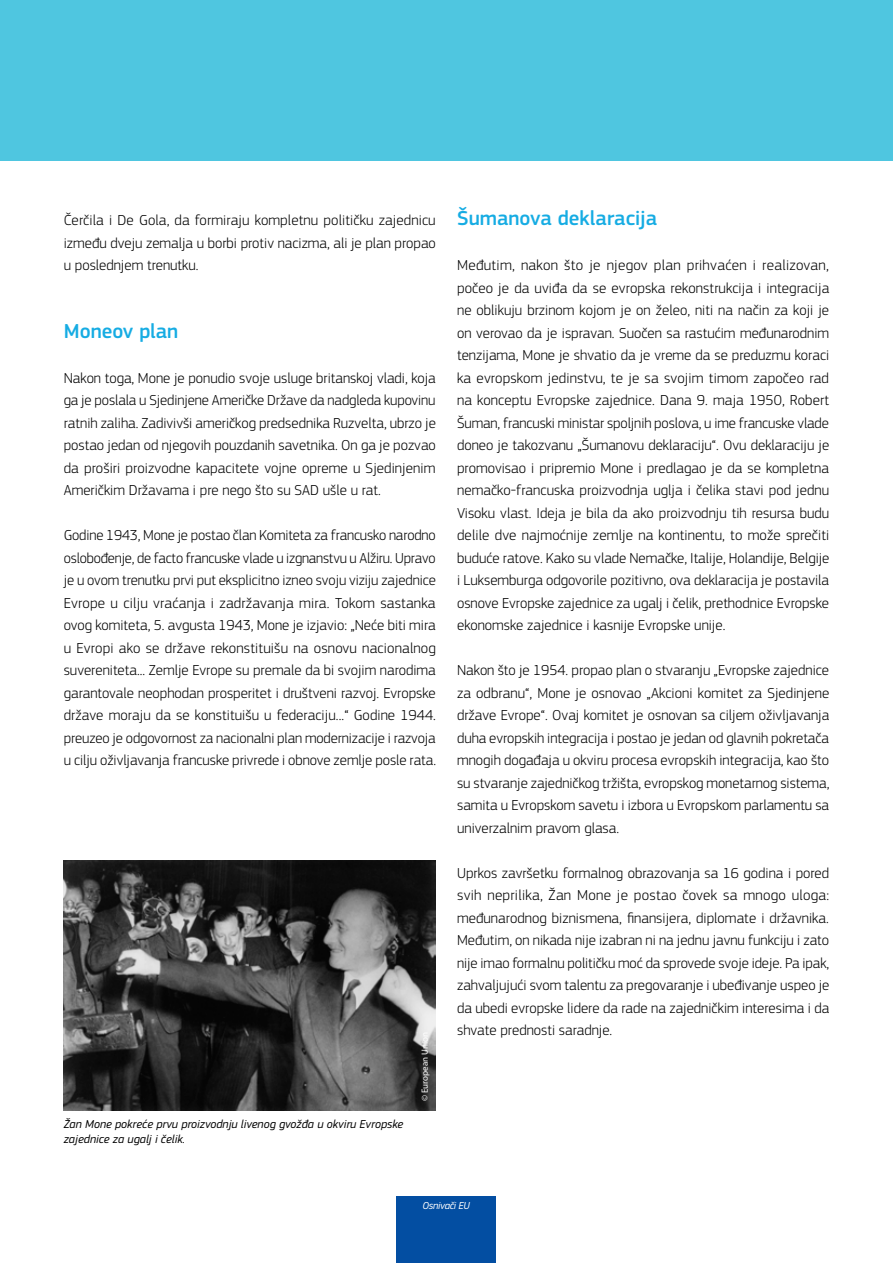
<style>
.page{position:relative;width:893px;height:1263px;background:#fff}
.page>*{position:absolute;margin:0;border:0;box-sizing:border-box;transform-origin:0 0}
.t1{font:500 21px "EC Square Sans Pro";color:#16ace3}
.t2{font:300 15px/22.5px "EC Square Sans Pro";color:#000;text-align:justify}
.t3{font:italic 12px/15px "EC Square Sans Pro";color:#000}
.t4{font:italic 10.5px "EC Square Sans Pro";letter-spacing:-.03em;color:#fff}
.t5{font:9px "Myriad Pro";color:#fff}
</style>
<div class="page">
<div style="left:0;top:0;width:893px;height:160px;background:#4fc6e0"></div>
<img style="left:64px;top:860px;width:372px;height:250px">
<div style="left:397px;top:1196px;width:99px;height:67px;background:#034ea2"></div>
<hr style="left:892px;top:160px;width:1px;height:722px;background:#79d0e6">
<hr style="left:892px;top:0;width:1px;height:160px;background:#fff">
<p class="t2" style="left:64px;top:209px;width:374px">Čerčila i De Gola, da formiraju kompletnu političku zajednicu između dveju zemalja u borbi protiv nacizma, ali je plan propao u poslednjem trenutku.</p>
<h1 class="t1" style="left:64px;top:318px;width:116px">Moneov plan</h1>
<p class="t2" style="left:64px;top:366px;width:374px">Nakon toga, Mone je ponudio svoje usluge britanskoj vladi, koja ga je poslala u Sjedinjene Američke Države da nadgleda kupovinu ratnih zaliha. Zadivivši američkog predsednika Ruzvelta, ubrzo je postao jedan od njegovih pouzdanih savetnika. On ga je pozvao da proširi proizvodne kapacitete vojne opreme u Sjedinjenim Američkim Državama i pre nego što su SAD ušle u rat.</p>
<p class="t2" style="left:64px;top:524px;width:374px">Godine 1943, Mone je postao član Komiteta za francusko narodno oslobođenje, de facto francuske vlade u izgnanstvu u Alžiru. Upravo je u ovom trenutku prvi put eksplicitno izneo svoju viziju zajednice Evrope u cilju vraćanja i zadržavanja mira. Tokom sastanka ovog komiteta, 5. avgusta 1943, Mone je izjavio: „Neće biti mira u Evropi ako se države rekonstituišu na osnovu nacionalnog suvereniteta... Zemlje Evrope su premale da bi svojim narodima garantovale neophodan prosperitet i društveni razvoj. Evropske države moraju da se konstituišu u federaciju...“ Godine 1944. preuzeo je odgovornost za nacionalni plan modernizacije i razvoja u cilju oživljavanja francuske privrede i obnove zemlje posle rata.</p>
<p class="t3" style="left:64px;top:1116px;width:341px">Žan Mone pokreće prvu proizvodnju livenog gvožđa u okviru Evropske zajednice za ugalj i čelik.</p>
<p class="t5" style="left:419px;top:1101px;width:70px;rotate:-90deg">© European Union</p>
<h1 class="t1" style="left:457px;top:206px;width:201px">Šumanova deklaracija</h1>
<p class="t2" style="left:457px;top:254px;width:374px">Međutim, nakon što je njegov plan prihvaćen i realizovan, počeo je da uviđa da se evropska rekonstrukcija i integracija ne oblikuju brzinom kojom je on želeo, niti na način za koji je on verovao da je ispravan. Suočen sa rastućim međunarodnim tenzijama, Mone je shvatio da je vreme da se preduzmu koraci ka evropskom jedinstvu, te je sa svojim timom započeo rad na konceptu Evropske zajednice. Dana 9. maja 1950, Robert Šuman, francuski ministar spoljnih poslova, u ime francuske vlade doneo je takozvanu „Šumanovu deklaraciju“. Ovu deklaraciju je promovisao i pripremio Mone i predlagao je da se kompletna nemačko-francuska proizvodnja uglja i čelika stavi pod jednu Visoku vlast. Ideja je bila da ako proizvodnju tih resursa budu delile dve najmoćnije zemlje na kontinentu, to može sprečiti buduće ratove. Kako su vlade Nemačke, Italije, Holandije, Belgije i Luksemburga odgovorile pozitivno, ova deklaracija je postavila osnove Evropske zajednice za ugalj i čelik, prethodnice Evropske ekonomske zajednice i kasnije Evropske unije.</p>
<p class="t2" style="left:457px;top:659px;width:374px">Nakon što je 1954. propao plan o stvaranju „Evropske zajednice za odbranu“, Mone je osnovao „Akcioni komitet za Sjedinjene države Evrope“. Ovaj komitet je osnovan sa ciljem oživljavanja duha evropskih integracija i postao je jedan od glavnih pokretača mnogih događaja u okviru procesa evropskih integracija, kao što su stvaranje zajedničkog tržišta, evropskog monetarnog sistema, samita u Evropskom savetu i izbora u Evropskom parlamentu sa univerzalnim pravom glasa.</p>
<p class="t2" style="left:457px;top:861px;width:374px">Uprkos završetku formalnog obrazovanja sa 16 godina i pored svih neprilika, Žan Mone je postao čovek sa mnogo uloga: međunarodnog biznismena, finansijera, diplomate i državnika.<br>Međutim, on nikada nije izabran ni na jednu javnu funkciju i zato nije imao formalnu političku moć da sprovede svoje ideje. Pa ipak, zahvaljujući svom talentu za pregovaranje i ubeđivanje uspeo je da ubedi evropske lidere da rade na zajedničkim interesima i da shvate prednosti saradnje.</p>
<p class="t4" style="left:422px;top:1200px;width:49px">Osnivači EU</p>
</div>
